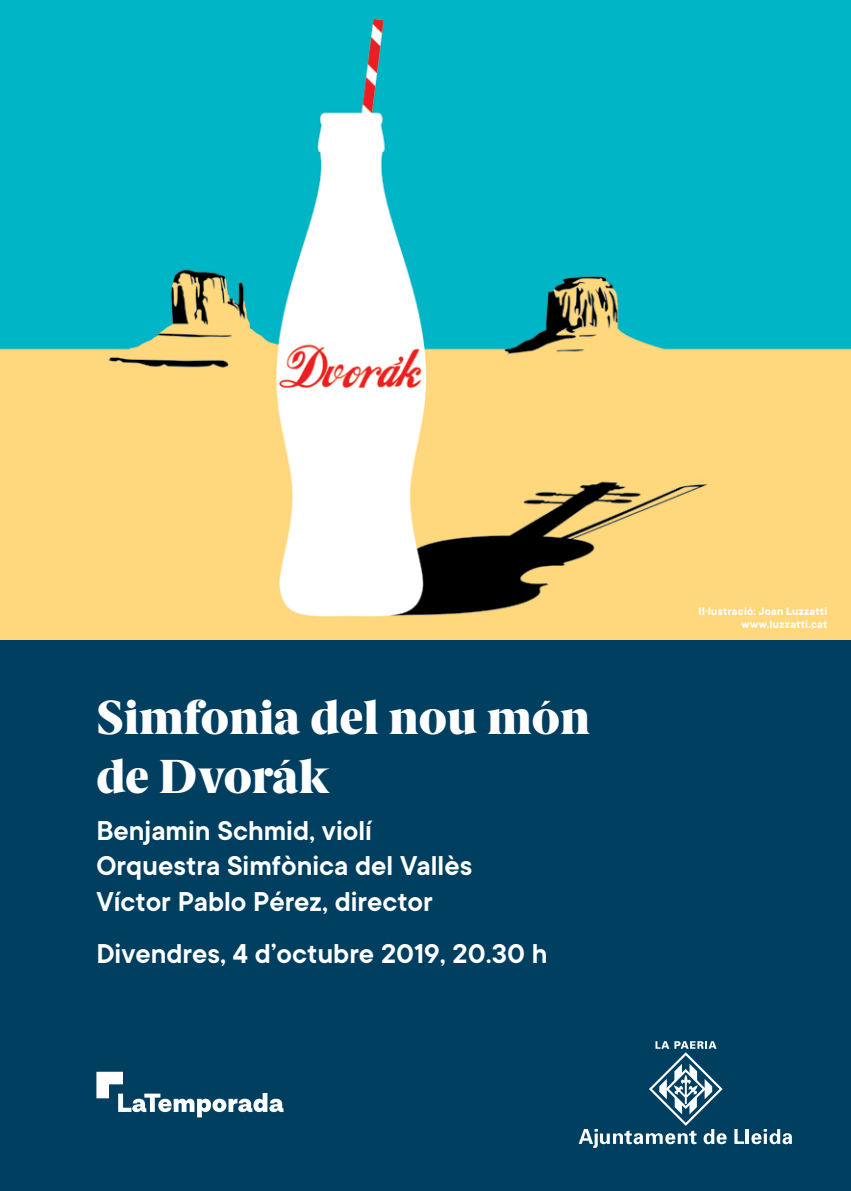
<style>
.page{position:relative;width:851px;height:1191px;background:#fff}
.page>*{position:absolute;margin:0;border:0;box-sizing:border-box;transform-origin:0 0}
.Estilo_de_párrafo_2{font:800 48px "Berlingske Serif";color:#fff}
.Estilo_de_párrafo_1{font:600 30px "TT Commons";color:#fff}
.t1{font:700 12px "TT Commons";letter-spacing:.025em;color:#fff}
</style>
<div class="page">
<div style="left:0;top:637px;width:850px;height:554px;background:#013f61"></div>
<img style="left:0;top:0;width:850px;height:640px">
<svg style="left:96px;top:1071px;width:187px;height:46px"></svg>
<svg style="left:734px;top:1129px;width:10px;height:14px"></svg>
<hr style="left:745px;top:1129px;width:3px;height:14px;background:#fff">
<svg style="left:751px;top:1129px;width:40px;height:15px"></svg>
<svg style="left:578px;top:1041px;width:148px;height:107px"></svg>
<p class="Estilo_de_párrafo_2" style="left:96px;top:688px;width:495px">Simfonia del nou món</p>
<p class="Estilo_de_párrafo_2" style="left:96px;top:747px;width:235px">de Dvorák</p>
<p class="Estilo_de_párrafo_1" style="left:96px;top:814px;width:277px">Benjamin Schmid, violí</p>
<p class="Estilo_de_párrafo_1" style="left:96px;top:849px;width:377px">Orquestra Simfònica del Vallès</p>
<p class="Estilo_de_párrafo_1" style="left:96px;top:884px;width:338px">Víctor Pablo Pérez, director</p>
<p class="Estilo_de_párrafo_1" style="left:96px;top:937px;width:452px">Divendres, 4 d’octubre 2019, 20.30 h</p>
<p class="t1" style="left:698px;top:605px;width:130px">Il·lustració: Joan Luzzatti</p>
<p class="t1" style="left:741px;top:618px;width:87px">www.luzzatti.cat</p>
</div>
